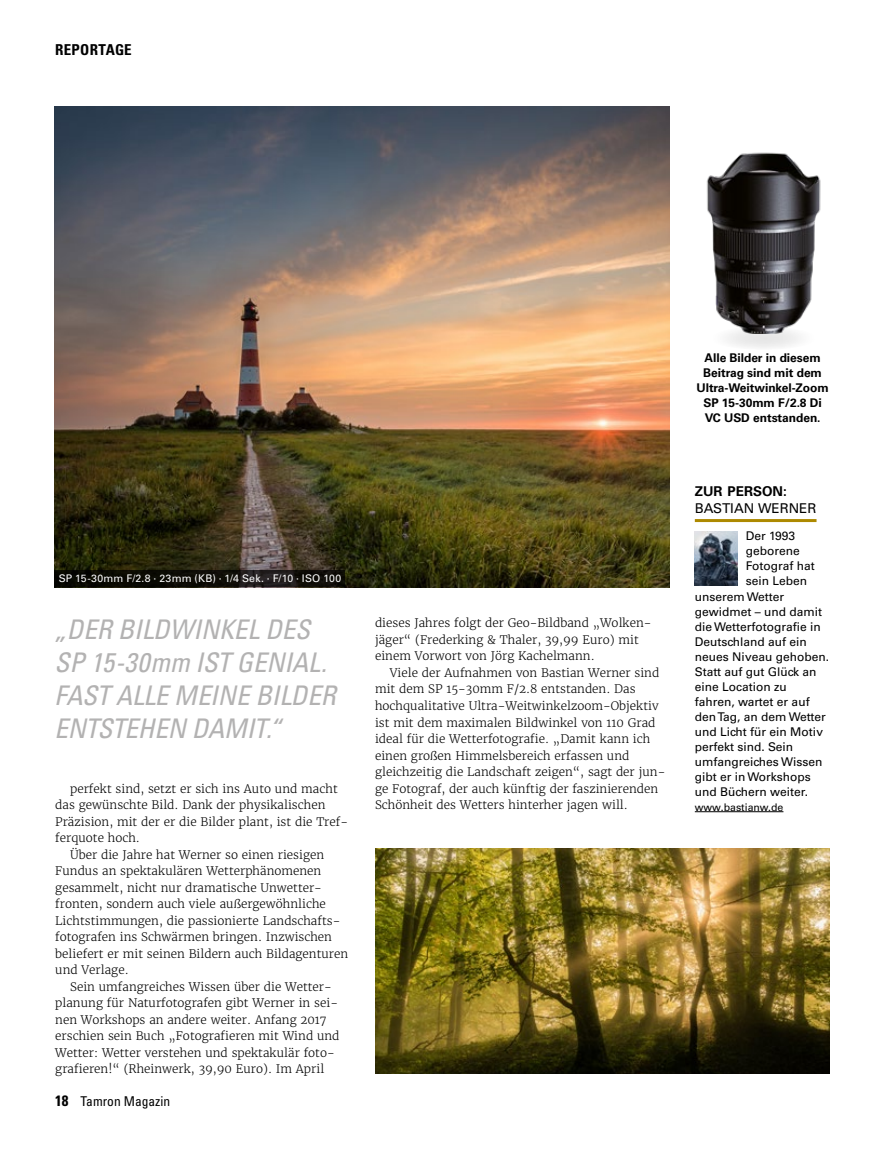
<style>
.page{position:relative;width:893px;height:1149px;background:#fff}
.page>*{position:absolute;margin:0;border:0;box-sizing:border-box;transform-origin:0 0}
.t1{font:italic condensed 27px/33px "Univers LT Std";letter-spacing:-.005em;color:#b3b2b2}
.t2{font:700 condensed 15px "Univers LT Std";color:#000}
.t3{font:condensed 13.5px "Univers LT Std";color:#000}
.t4{font:13.5px "Univers LT Std";color:#000}
.t5{font:700 13.5px "Univers LT Std";color:#000}
.t6{font:12px "Univers LT Std";color:#000}
.t7{font:700 12px/15px "Univers LT Std";letter-spacing:-.005em;color:#000;text-align:center}
.t8{font:300 11.7px/16.5px "Merriweather";color:#000}
.t9{font:10.5px "Univers LT Std";letter-spacing:.025em;color:#fff}
.t10{font:10.5px "Univers LT Std";color:#000}
.s1{font-weight:700;font-size:15px}
</style>
<div class="page">
<img style="left:376px;top:848px;width:453px;height:224px">
<img style="left:54px;top:106px;width:615px;height:481px">
<div style="left:709px;top:326px;width:109px;height:24px;background:linear-gradient(to right,#f3f3f3,#f3f3f3);border-radius:50%"></div>
<img style="left:706px;top:152px;width:115px;height:181px">
<hr style="left:695px;top:519px;width:121px;height:3px;background:#ad8900">
<hr style="left:695px;top:811px;width:88px;height:1px;background:#000">
<img style="left:695px;top:531px;width:42px;height:54px">
<svg style="left:54px;top:570px;width:291px;height:16px;background:#100e09"></svg>
<p class="t2" style="left:55px;top:41px;width:18px">REPORTAGE</p>
<p class="t9" style="left:59px;top:572px;width:284px">SP 15-30mm F/2.8 · 23mm (KB) · 1/4 Sek. · F/10 · ISO 100</p>
<h1 class="t1" style="left:54px;top:612px;width:283px">„DER BILDWINKEL DES<br>SP 15-30mm IST GENIAL.<br>FAST ALLE MEINE BILDER<br>ENTSTEHEN DAMIT.“</h1>
<p class="t8" style="left:70px;top:780px;width:269px">perfekt sind, setzt er sich ins Auto und macht</p>
<p class="t8" style="left:55px;top:796px;width:272px">das gewünschte Bild. Dank der physikalischen</p>
<p class="t8" style="left:55px;top:812px;width:294px">Präzision, mit der er die Bilder plant, ist die Tref-</p>
<p class="t8" style="left:55px;top:829px;width:86px">ferquote hoch.</p>
<p class="t8" style="left:70px;top:846px;width:256px">Über die Jahre hat Werner so einen riesigen</p>
<p class="t8" style="left:55px;top:862px;width:268px">Fundus an spektakulären Wetterphänomenen</p>
<p class="t8" style="left:55px;top:878px;width:268px">gesammelt, nicht nur dramatische Unwetter-</p>
<p class="t8" style="left:55px;top:895px;width:272px">fronten, sondern auch viele außergewöhnliche</p>
<p class="t8" style="left:55px;top:912px;width:287px">Lichtstimmungen, die passionierte Landschafts-</p>
<p class="t8" style="left:55px;top:928px;width:278px">fotografen ins Schwärmen bringen. Inzwischen</p>
<p class="t8" style="left:55px;top:945px;width:295px">beliefert er mit seinen Bildern auch Bildagenturen</p>
<p class="t8" style="left:55px;top:961px;width:75px">und Verlage.</p>
<p class="t8" style="left:70px;top:977px;width:263px">Sein umfangreiches Wissen über die Wetter-</p>
<p class="t8" style="left:55px;top:994px;width:284px">planung für Naturfotografen gibt Werner in sei-</p>
<p class="t8" style="left:55px;top:1011px;width:273px">nen Workshops an andere weiter. Anfang 2017</p>
<p class="t8" style="left:55px;top:1027px;width:286px">erschien sein Buch „Fotografieren mit Wind und</p>
<p class="t8" style="left:55px;top:1043px;width:281px">Wetter: Wetter verstehen und spektakulär foto-</p>
<p class="t8" style="left:55px;top:1060px;width:271px">grafieren!“ (Rheinwerk, 39,90 Euro). Im April</p>
<p class="t3" style="left:55px;top:1092px;width:116px"><span class="s1">18</span> Tamron Magazin</p>
<p class="t8" style="left:375px;top:615px;width:275px">dieses Jahres folgt der Geo-Bildband „Wolken&shy;jäger“ (Frederking &amp; Thaler, 39,99 Euro) mit einem Vorwort von Jörg Kachelmann.</p>
<p class="t8" style="left:375px;top:664px;width:292px;text-indent:15px">Viele der Aufnahmen von Bastian Werner sind mit dem SP 15-30mm F/2.8 entstanden. Das hochqualitative Ultra-Weitwinkelzoom-Objektiv ist mit dem maximalen Bildwinkel von 110 Grad ideal für die Wetterfotografie. „Damit kann ich einen großen Himmelsbereich erfassen und gleichzeitig die Landschaft zeigen“, sagt der jun&shy;ge Fotograf, der auch künftig der faszinierenden Schönheit des Wetters hinterher jagen will.</p>
<p class="t7" style="left:696px;top:350px;width:134px">Alle Bilder in diesem<br>Beitrag sind mit dem<br>Ultra-Weitwinkel-Zoom<br>SP 15-30mm F/2.8 Di<br>VC USD entstanden.</p>
<p class="t5" style="left:695px;top:483px;width:93px">ZUR PERSON:</p>
<p class="t4" style="left:695px;top:499px;width:123px">BASTIAN WERNER</p>
<p class="t6" style="left:746px;top:529px;width:51px">Der 1993</p>
<p class="t6" style="left:746px;top:544px;width:56px">geborene</p>
<p class="t6" style="left:746px;top:559px;width:71px">Fotograf hat</p>
<p class="t6" style="left:746px;top:574px;width:63px">sein Leben</p>
<p class="t6" style="left:695px;top:589px;width:91px">unserem Wetter</p>
<p class="t6" style="left:695px;top:604px;width:129px">gewidmet – und damit</p>
<p class="t6" style="left:695px;top:619px;width:127px">die Wetterfotografie in</p>
<p class="t6" style="left:695px;top:634px;width:114px">Deutschland auf ein</p>
<p class="t6" style="left:695px;top:649px;width:136px">neues Niveau gehoben.</p>
<p class="t6" style="left:695px;top:664px;width:123px">Statt auf gut Glück an</p>
<p class="t6" style="left:695px;top:679px;width:93px">eine Location zu</p>
<p class="t6" style="left:695px;top:694px;width:116px">fahren, wartet er auf</p>
<p class="t6" style="left:695px;top:709px;width:132px">den Tag, an dem Wetter</p>
<p class="t6" style="left:695px;top:724px;width:130px">und Licht für ein Motiv</p>
<p class="t6" style="left:695px;top:739px;width:100px">perfekt sind. Sein</p>
<p class="t6" style="left:695px;top:754px;width:129px">umfangreiches Wissen</p>
<p class="t6" style="left:695px;top:769px;width:118px">gibt er in Workshops</p>
<p class="t6" style="left:695px;top:784px;width:115px">und Büchern weiter.</p>
<p class="t10" style="left:695px;top:800px;width:90px">www.bastianw.de</p>
</div>
